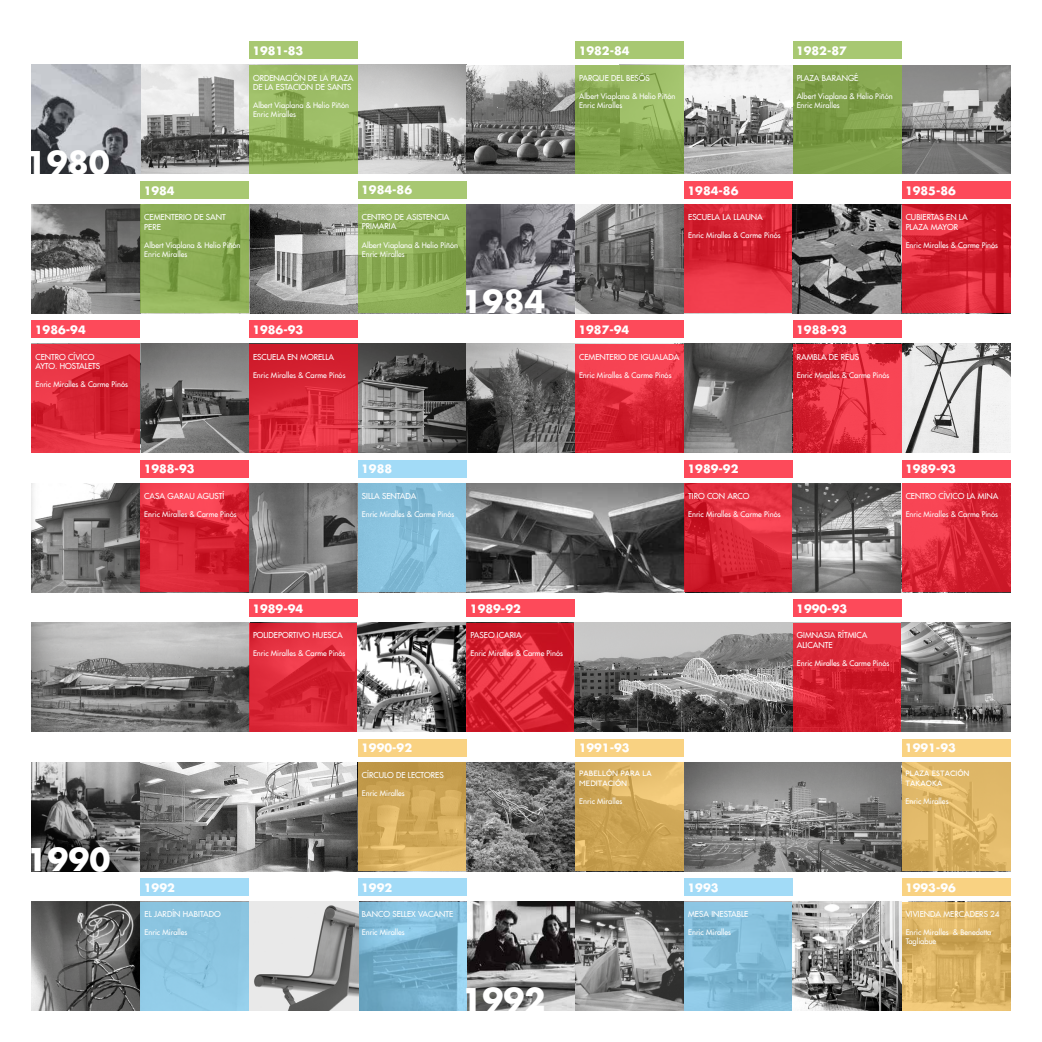
<style>
.page{position:relative;width:1042px;height:1042px;background:#fff}
.page>*{position:absolute;margin:0;border:0;box-sizing:border-box;transform-origin:0 0}
.t1{font:700 30.62px "Futura LT";color:#fff}
.t2{font:700 11.29px "Futura LT";color:#fff}
.t3{font:8.22px/9.9px "P22 Johnston Underground";color:#fff}
.t4{font:8.05px/9.6px "Futura LT";color:#fff}
.t5{font:7.52px/9px "Futura LT";color:#fff}
</style>
<div class="page">
<img style="left:32px;top:65px;width:978px;height:109px">
<img style="left:467px;top:901px;width:108px;height:109px">
<img style="left:32px;top:762px;width:108px;height:109px">
<svg style="left:249px;top:65px;width:109px;height:109px;background:#94b45e"></svg>
<div style="left:249px;top:42px;width:109px;height:17px;background:#a8c872"></div>
<svg style="left:575px;top:65px;width:109px;height:109px;background:#8dad56"></svg>
<div style="left:575px;top:42px;width:109px;height:17px;background:#a8c872"></div>
<svg style="left:792px;top:65px;width:109px;height:109px;background:#80a04a"></svg>
<div style="left:792px;top:42px;width:109px;height:17px;background:#a8c872"></div>
<img style="left:32px;top:204px;width:869px;height:109px">
<svg style="left:358px;top:204px;width:109px;height:109px;background:#8cac57"></svg>
<div style="left:358px;top:181px;width:109px;height:17px;background:#a8c872"></div>
<svg style="left:140px;top:204px;width:109px;height:109px;background:#8bac55"></svg>
<div style="left:140px;top:181px;width:109px;height:17px;background:#a8c872"></div>
<svg style="left:684px;top:204px;width:109px;height:109px;background:#de2c3c"></svg>
<div style="left:684px;top:181px;width:109px;height:17px;background:#fd4a5a"></div>
<svg style="left:901px;top:204px;width:109px;height:109px;background:#d52433"></svg>
<div style="left:901px;top:181px;width:109px;height:17px;background:#fd4a5a"></div>
<img style="left:140px;top:344px;width:870px;height:109px">
<svg style="left:32px;top:344px;width:108px;height:109px;background:#dc2939"></svg>
<div style="left:32px;top:321px;width:108px;height:17px;background:#fd4a5a"></div>
<svg style="left:249px;top:344px;width:109px;height:109px;background:#da2636"></svg>
<div style="left:249px;top:321px;width:109px;height:17px;background:#fd4a5a"></div>
<svg style="left:575px;top:344px;width:109px;height:109px;background:#df2c3b"></svg>
<div style="left:575px;top:321px;width:109px;height:17px;background:#fd4a5a"></div>
<svg style="left:793px;top:344px;width:108px;height:109px;background:#e3303f"></svg>
<div style="left:793px;top:321px;width:108px;height:17px;background:#fd4a5a"></div>
<img style="left:32px;top:483px;width:869px;height:109px">
<svg style="left:140px;top:483px;width:109px;height:109px;background:#dc2939"></svg>
<div style="left:140px;top:460px;width:109px;height:17px;background:#fd4a5a"></div>
<svg style="left:358px;top:483px;width:109px;height:109px;background:#87c0db"></svg>
<div style="left:358px;top:460px;width:109px;height:17px;background:#a2dbf7"></div>
<svg style="left:684px;top:483px;width:109px;height:109px;background:#d92837"></svg>
<div style="left:684px;top:460px;width:109px;height:17px;background:#fd4a5a"></div>
<svg style="left:901px;top:483px;width:109px;height:109px;background:#de2d3c"></svg>
<div style="left:901px;top:460px;width:109px;height:17px;background:#fd4a5a"></div>
<img style="left:32px;top:623px;width:978px;height:108px">
<svg style="left:249px;top:623px;width:109px;height:108px;background:#db2a3a"></svg>
<div style="left:249px;top:599px;width:109px;height:18px;background:#fd4a5a"></div>
<svg style="left:466px;top:623px;width:109px;height:108px;background:#d62433"></svg>
<div style="left:466px;top:599px;width:109px;height:18px;background:#fd4a5a"></div>
<svg style="left:793px;top:623px;width:109px;height:108px;background:#d62534"></svg>
<div style="left:793px;top:599px;width:109px;height:18px;background:#fd4a5a"></div>
<img style="left:140px;top:762px;width:761px;height:109px">
<svg style="left:358px;top:762px;width:109px;height:109px;background:#cfa859"></svg>
<div style="left:358px;top:739px;width:109px;height:17px;background:#f9d282"></div>
<img style="left:32px;top:901px;width:326px;height:109px">
<div style="left:140px;top:901px;width:109px;height:109px;background:#8cc6e1"></div>
<div style="left:140px;top:878px;width:109px;height:17px;background:#a2dbf7"></div>
<svg style="left:358px;top:901px;width:109px;height:109px;background:#7ab3d0"></svg>
<div style="left:358px;top:878px;width:109px;height:17px;background:#a2dbf7"></div>
<img style="left:575px;top:901px;width:436px;height:109px">
<svg style="left:684px;top:901px;width:109px;height:109px;background:#84bcd8"></svg>
<div style="left:684px;top:878px;width:109px;height:17px;background:#a2dbf7"></div>
<svg style="left:901px;top:901px;width:109px;height:109px;background:#d9b264"></svg>
<div style="left:901px;top:878px;width:109px;height:17px;background:#f9d282"></div>
<svg style="left:575px;top:762px;width:109px;height:109px;background:#d2aa5b"></svg>
<div style="left:575px;top:739px;width:109px;height:17px;background:#f9d282"></div>
<svg style="left:901px;top:762px;width:109px;height:109px;background:#dcb566"></svg>
<div style="left:901px;top:739px;width:109px;height:17px;background:#f9d282"></div>
<h1 class="t1" style="left:26px;top:142px;width:86px">1980</h1>
<h2 class="t2" style="left:35px;top:322px;width:52px">1986-94</h2>
<p class="t4" style="left:35px;top:352px;width:66px">CENTRO CÍVICO<br>AYTO. HOSTALETS</p>
<p class="t5" style="left:35px;top:380px;width:94px">Enric Miralles &amp; Carme Pinós</p>
<h2 class="t2" style="left:252px;top:43px;width:52px">1981-83</h2>
<p class="t4" style="left:253px;top:73px;width:102px">ORDENACIÓN DE LA PLAZA<br>DE LA ESTACIÓN DE SANTS</p>
<p class="t5" style="left:253px;top:101px;width:98px">Albert Viaplana &amp; Helio Piñón<br>Enric Miralles</p>
<h2 class="t2" style="left:144px;top:183px;width:32px">1984</h2>
<p class="t4" style="left:144px;top:212px;width:83px">CEMENTERIO DE SANT<br>PERE</p>
<p class="t5" style="left:144px;top:240px;width:98px">Albert Viaplana &amp; Helio Piñón<br>Enric Miralles</p>
<h2 class="t2" style="left:252px;top:322px;width:52px">1986-93</h2>
<p class="t4" style="left:253px;top:352px;width:83px">ESCUELA EN MORELLA</p>
<p class="t5" style="left:253px;top:370px;width:94px">Enric Miralles &amp; Carme Pinós</p>
<h2 class="t2" style="left:361px;top:183px;width:52px">1984-86</h2>
<p class="t4" style="left:362px;top:212px;width:89px">CENTRO DE ASISTENCIA<br>PRIMARIA</p>
<p class="t5" style="left:362px;top:240px;width:98px">Albert Viaplana &amp; Helio Piñón<br>Enric Miralles</p>
<h1 class="t1" style="left:461px;top:281px;width:86px">1984</h1>
<h2 class="t2" style="left:144px;top:461px;width:52px">1988-93</h2>
<p class="t4" style="left:144px;top:491px;width:81px">CASA GARAU AGUSTÍ</p>
<p class="t5" style="left:144px;top:509px;width:94px">Enric Miralles &amp; Carme Pinós</p>
<h2 class="t2" style="left:361px;top:462px;width:32px">1988</h2>
<p class="t4" style="left:362px;top:491px;width:56px">SILLA SENTADA</p>
<p class="t5" style="left:362px;top:509px;width:94px">Enric Miralles &amp; Carme Pinós</p>
<h2 class="t2" style="left:579px;top:43px;width:52px">1982-84</h2>
<p class="t4" style="left:579px;top:73px;width:72px">PARQUE DEL BESÓS</p>
<p class="t5" style="left:579px;top:91px;width:98px">Albert Viaplana &amp; Helio Piñón<br>Enric Miralles</p>
<h2 class="t2" style="left:796px;top:43px;width:52px">1982-87</h2>
<p class="t4" style="left:796px;top:73px;width:63px">PLAZA BARANGÉ</p>
<p class="t5" style="left:796px;top:91px;width:98px">Albert Viaplana &amp; Helio Piñón<br>Enric Miralles</p>
<h2 class="t2" style="left:687px;top:183px;width:52px">1984-86</h2>
<p class="t4" style="left:688px;top:212px;width:76px">ESCUELA LA LLAUNA</p>
<p class="t5" style="left:688px;top:231px;width:94px">Enric Miralles &amp; Carme Pinós</p>
<h2 class="t2" style="left:905px;top:183px;width:52px">1985-86</h2>
<p class="t4" style="left:905px;top:212px;width:64px">CUBIERTAS EN LA<br>PLAZA MAYOR</p>
<p class="t5" style="left:905px;top:240px;width:94px">Enric Miralles &amp; Carme Pinós</p>
<h2 class="t2" style="left:578px;top:322px;width:52px">1987-94</h2>
<p class="t4" style="left:579px;top:352px;width:102px">CEMENTERIO DE IGUALADA</p>
<p class="t5" style="left:579px;top:370px;width:94px">Enric Miralles &amp; Carme Pinós</p>
<h2 class="t2" style="left:796px;top:322px;width:52px">1988-93</h2>
<p class="t4" style="left:797px;top:352px;width:64px">RAMBLA DE REUS</p>
<p class="t5" style="left:797px;top:370px;width:94px">Enric Miralles &amp; Carme Pinós</p>
<h2 class="t2" style="left:687px;top:462px;width:52px">1989-92</h2>
<p class="t4" style="left:688px;top:491px;width:63px">TIRO CON ARCO</p>
<p class="t5" style="left:688px;top:509px;width:94px">Enric Miralles &amp; Carme Pinós</p>
<h2 class="t2" style="left:905px;top:462px;width:52px">1989-93</h2>
<p class="t4" style="left:905px;top:491px;width:94px">CENTRO CÍVICO LA MINA</p>
<p class="t5" style="left:905px;top:509px;width:94px">Enric Miralles &amp; Carme Pinós</p>
<h1 class="t1" style="left:27px;top:839px;width:86px">1990</h1>
<h2 class="t2" style="left:252px;top:601px;width:52px">1989-94</h2>
<p class="t4" style="left:253px;top:630px;width:91px">POLIDEPORTIVO HUESCA</p>
<p class="t5" style="left:253px;top:649px;width:94px">Enric Miralles &amp; Carme Pinós</p>
<h2 class="t2" style="left:470px;top:601px;width:52px">1989-92</h2>
<p class="t4" style="left:470px;top:630px;width:53px">PASEO ICARIA</p>
<p class="t5" style="left:470px;top:649px;width:94px">Enric Miralles &amp; Carme Pinós</p>
<h2 class="t2" style="left:144px;top:880px;width:32px">1992</h2>
<p class="t4" style="left:144px;top:909px;width:78px">EL JARDÍN HABITADO</p>
<p class="t5" style="left:144px;top:928px;width:44px">Enric Miralles</p>
<h2 class="t2" style="left:361px;top:740px;width:52px">1990-92</h2>
<p class="t4" style="left:362px;top:770px;width:83px">CÍRCULO DE LECTORES</p>
<p class="t5" style="left:362px;top:788px;width:44px">Enric Miralles</p>
<h2 class="t2" style="left:361px;top:880px;width:32px">1992</h2>
<p class="t4" style="left:362px;top:909px;width:93px">BANCO SELLEX VACANTE</p>
<p class="t5" style="left:362px;top:928px;width:44px">Enric Miralles</p>
<h1 class="t1" style="left:461px;top:979px;width:86px">1992</h1>
<h2 class="t2" style="left:579px;top:740px;width:52px">1991-93</h2>
<p class="t3" style="left:579px;top:769px;width:74px">PABELLÓN PARA LA<br>MEDITACIÓN</p>
<p class="t5" style="left:579px;top:797px;width:44px">Enric Miralles</p>
<h2 class="t2" style="left:687px;top:880px;width:32px">1993</h2>
<p class="t4" style="left:688px;top:909px;width:62px">MESA INESTABLE</p>
<p class="t5" style="left:688px;top:928px;width:44px">Enric Miralles</p>
<h2 class="t2" style="left:796px;top:601px;width:52px">1990-93</h2>
<p class="t4" style="left:797px;top:630px;width:72px">GIMNASIA RÍTMICA<br>ALICANTE</p>
<p class="t5" style="left:797px;top:659px;width:94px">Enric Miralles &amp; Carme Pinós</p>
<h2 class="t2" style="left:905px;top:740px;width:52px">1991-93</h2>
<p class="t3" style="left:905px;top:769px;width:65px">PLAZA ESTACIÓN<br>TAKAOKA</p>
<p class="t5" style="left:905px;top:797px;width:44px">Enric Miralles</p>
<h2 class="t2" style="left:905px;top:880px;width:52px">1993-96</h2>
<p class="t4" style="left:905px;top:909px;width:95px">VIVIENDA MERCADERS 24</p>
<p class="t5" style="left:905px;top:928px;width:87px">Enric Miralles &amp; Benedetta<br>Tagliabue</p>
</div>
